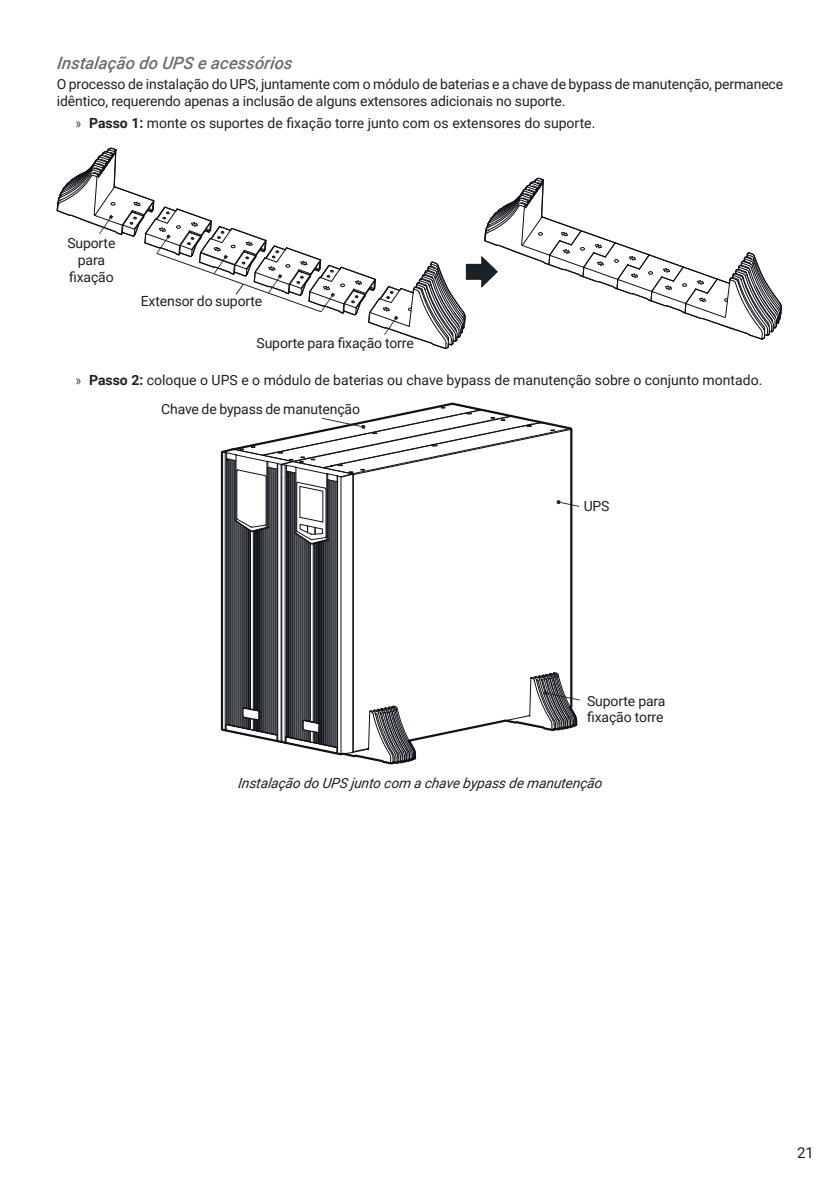
<style>
.page{position:relative;width:840px;height:1191px;background:#fff}
.page>*{position:absolute;margin:0;border:0;box-sizing:border-box;transform-origin:0 0}
._4__Titulo_4{font:italic 500 17px "Roboto";color:#6c6d70}
.t1{font:15px "Roboto";color:#231f20}
._0__Corpo_de_texto{font:14px/16.8px "Roboto";letter-spacing:-.01em;color:#231f20}
._7__Legenda{font:italic 14px "Roboto";color:#231f20}
.s1{font-family:"Frutiger LT Std";font-weight:300;font-stretch:condensed}
.s2{font-weight:700}
</style>
<div class="page">
<svg style="left:56px;top:148px;width:725px;height:202px"></svg>
<svg style="left:221px;top:402px;width:352px;height:329px"></svg>
<hr style="left:221px;top:452px;width:1px;height:277px;background:#0d1117">
<hr style="left:225px;top:453px;width:1px;height:277px;background:#0d1117">
<hr style="left:226px;top:453px;width:1px;height:271px;background:#0d1117">
<hr style="left:227px;top:459px;width:1px;height:265px;background:#0d1117">
<hr style="left:228px;top:459px;width:1px;height:266px;background:#0d1117">
<hr style="left:229px;top:459px;width:1px;height:266px;background:#0d1117">
<hr style="left:230px;top:459px;width:1px;height:266px;background:#0d1117">
<hr style="left:231px;top:460px;width:1px;height:265px;background:#0d1117">
<hr style="left:232px;top:460px;width:1px;height:266px;background:#0d1117">
<hr style="left:233px;top:460px;width:1px;height:266px;background:#0d1117">
<hr style="left:234px;top:460px;width:1px;height:266px;background:#0d1117">
<hr style="left:235px;top:455px;width:1px;height:271px;background:#0d1117">
<hr style="left:236px;top:471px;width:1px;height:47px;background:#0d1117">
<hr style="left:236px;top:522px;width:1px;height:204px;background:#0d1117">
<hr style="left:237px;top:522px;width:1px;height:205px;background:#0d1117">
<hr style="left:238px;top:523px;width:1px;height:204px;background:#0d1117">
<hr style="left:240px;top:524px;width:1px;height:203px;background:#0d1117">
<hr style="left:241px;top:524px;width:1px;height:203px;background:#0d1117">
<hr style="left:242px;top:525px;width:1px;height:203px;background:#0d1117">
<hr style="left:243px;top:526px;width:1px;height:202px;background:#0d1117">
<hr style="left:244px;top:526px;width:1px;height:182px;background:#0d1117">
<hr style="left:245px;top:527px;width:1px;height:180px;background:#0d1117">
<hr style="left:246px;top:528px;width:1px;height:180px;background:#0d1117">
<hr style="left:247px;top:528px;width:1px;height:180px;background:#0d1117">
<hr style="left:248px;top:529px;width:1px;height:179px;background:#0d1117">
<hr style="left:249px;top:530px;width:1px;height:178px;background:#0d1117">
<hr style="left:250px;top:531px;width:1px;height:178px;background:#0d1117">
<hr style="left:253px;top:531px;width:1px;height:178px;background:#0d1117">
<hr style="left:254px;top:531px;width:1px;height:178px;background:#0d1117">
<hr style="left:255px;top:531px;width:1px;height:179px;background:#0d1117">
<hr style="left:256px;top:530px;width:1px;height:180px;background:#0d1117">
<hr style="left:257px;top:530px;width:1px;height:180px;background:#0d1117">
<hr style="left:258px;top:530px;width:1px;height:180px;background:#0d1117">
<hr style="left:259px;top:530px;width:1px;height:181px;background:#0d1117">
<hr style="left:260px;top:529px;width:1px;height:202px;background:#0d1117">
<hr style="left:261px;top:529px;width:1px;height:203px;background:#0d1117">
<hr style="left:262px;top:529px;width:1px;height:203px;background:#0d1117">
<hr style="left:263px;top:529px;width:1px;height:203px;background:#0d1117">
<hr style="left:264px;top:528px;width:1px;height:204px;background:#0d1117">
<hr style="left:265px;top:528px;width:1px;height:204px;background:#0d1117">
<hr style="left:265px;top:477px;width:1px;height:47px;background:#0d1117">
<hr style="left:266px;top:461px;width:1px;height:66px;background:#0d1117">
<hr style="left:266px;top:528px;width:1px;height:205px;background:#0d1117">
<hr style="left:267px;top:461px;width:1px;height:272px;background:#0d1117">
<hr style="left:268px;top:467px;width:1px;height:266px;background:#0d1117">
<hr style="left:269px;top:467px;width:1px;height:266px;background:#0d1117">
<hr style="left:270px;top:468px;width:1px;height:266px;background:#0d1117">
<hr style="left:271px;top:468px;width:1px;height:266px;background:#0d1117">
<hr style="left:272px;top:468px;width:1px;height:266px;background:#0d1117">
<hr style="left:273px;top:468px;width:1px;height:266px;background:#0d1117">
<hr style="left:275px;top:469px;width:1px;height:266px;background:#0d1117">
<hr style="left:277px;top:464px;width:1px;height:277px;background:#0d1117">
<hr style="left:280px;top:465px;width:1px;height:276px;background:#0d1117">
<hr style="left:281px;top:465px;width:1px;height:276px;background:#0d1117">
<hr style="left:284px;top:465px;width:1px;height:277px;background:#0d1117">
<hr style="left:286px;top:465px;width:1px;height:272px;background:#0d1117">
<hr style="left:287px;top:471px;width:1px;height:266px;background:#0d1117">
<hr style="left:288px;top:471px;width:1px;height:266px;background:#0d1117">
<hr style="left:289px;top:472px;width:1px;height:265px;background:#0d1117">
<hr style="left:290px;top:472px;width:1px;height:266px;background:#0d1117">
<hr style="left:291px;top:472px;width:1px;height:266px;background:#0d1117">
<hr style="left:292px;top:472px;width:1px;height:266px;background:#0d1117">
<hr style="left:293px;top:472px;width:1px;height:266px;background:#0d1117">
<hr style="left:294px;top:473px;width:1px;height:265px;background:#0d1117">
<hr style="left:295px;top:467px;width:1px;height:272px;background:#0d1117">
<hr style="left:296px;top:483px;width:1px;height:48px;background:#0d1117">
<hr style="left:296px;top:534px;width:1px;height:205px;background:#0d1117">
<hr style="left:297px;top:535px;width:1px;height:204px;background:#0d1117">
<hr style="left:298px;top:535px;width:1px;height:204px;background:#0d1117">
<hr style="left:299px;top:486px;width:1px;height:31px;background:#0d1117">
<hr style="left:299px;top:536px;width:1px;height:204px;background:#0d1117">
<hr style="left:300px;top:537px;width:1px;height:203px;background:#0d1117">
<hr style="left:301px;top:537px;width:1px;height:203px;background:#0d1117">
<hr style="left:302px;top:538px;width:1px;height:202px;background:#0d1117">
<hr style="left:303px;top:539px;width:1px;height:181px;background:#0d1117">
<hr style="left:304px;top:539px;width:1px;height:181px;background:#0d1117">
<hr style="left:306px;top:541px;width:1px;height:179px;background:#0d1117">
<hr style="left:308px;top:542px;width:1px;height:179px;background:#0d1117">
<hr style="left:309px;top:542px;width:1px;height:179px;background:#0d1117">
<hr style="left:310px;top:543px;width:1px;height:178px;background:#0d1117">
<hr style="left:313px;top:544px;width:1px;height:178px;background:#0d1117">
<hr style="left:314px;top:543px;width:1px;height:179px;background:#0d1117">
<hr style="left:315px;top:543px;width:1px;height:179px;background:#0d1117">
<hr style="left:316px;top:543px;width:1px;height:179px;background:#0d1117">
<hr style="left:317px;top:543px;width:1px;height:179px;background:#0d1117">
<hr style="left:318px;top:542px;width:1px;height:181px;background:#0d1117">
<hr style="left:319px;top:542px;width:1px;height:181px;background:#0d1117">
<hr style="left:320px;top:542px;width:1px;height:202px;background:#0d1117">
<hr style="left:321px;top:542px;width:1px;height:202px;background:#0d1117">
<hr style="left:322px;top:541px;width:1px;height:203px;background:#0d1117">
<hr style="left:322px;top:491px;width:1px;height:31px;background:#0d1117">
<hr style="left:323px;top:541px;width:1px;height:203px;background:#0d1117">
<hr style="left:324px;top:541px;width:1px;height:204px;background:#0d1117">
<hr style="left:325px;top:540px;width:1px;height:205px;background:#0d1117">
<hr style="left:325px;top:489px;width:1px;height:48px;background:#0d1117">
<hr style="left:326px;top:474px;width:1px;height:65px;background:#0d1117">
<hr style="left:326px;top:540px;width:1px;height:205px;background:#0d1117">
<hr style="left:327px;top:474px;width:1px;height:271px;background:#0d1117">
<hr style="left:328px;top:480px;width:1px;height:266px;background:#0d1117">
<hr style="left:329px;top:480px;width:1px;height:266px;background:#0d1117">
<hr style="left:330px;top:480px;width:1px;height:266px;background:#0d1117">
<hr style="left:331px;top:480px;width:1px;height:266px;background:#0d1117">
<hr style="left:332px;top:481px;width:1px;height:265px;background:#0d1117">
<hr style="left:333px;top:481px;width:1px;height:266px;background:#0d1117">
<hr style="left:334px;top:481px;width:1px;height:266px;background:#0d1117">
<hr style="left:335px;top:481px;width:1px;height:266px;background:#0d1117">
<hr style="left:336px;top:476px;width:1px;height:271px;background:#0d1117">
<hr style="left:337px;top:476px;width:1px;height:277px;background:#0d1117">
<hr style="left:340px;top:477px;width:1px;height:277px;background:#0d1117">
<hr style="left:352px;top:474px;width:1px;height:278px;background:#0d1117">
<hr style="left:353px;top:474px;width:1px;height:277px;background:#0d1117">
<svg style="left:294px;top:517px;width:34px;height:27px"></svg>
<svg style="left:234px;top:518px;width:35px;height:14px"></svg>
<hr style="left:570px;top:429px;width:1px;height:277px;background:#0d1117">
<svg style="left:556px;top:500px;width:23px;height:7px"></svg>
<svg style="left:221px;top:403px;width:351px;height:88px"></svg>
<svg style="left:222px;top:672px;width:357px;height:92px"></svg>
<div style="left:155px;top:404px;width:205px;height:10px;background:#fff"></div>
<p class="_4__Titulo_4" style="left:57px;top:51px;width:240px">Instalação do UPS e acessórios</p>
<p class="_0__Corpo_de_texto" style="left:57px;top:75px;width:727px">O processo de instalação do UPS, juntamente com o módulo de baterias e a chave de bypass de manutenção, permanece idêntico, requerendo apenas a inclusão de alguns extensores adicionais no suporte.</p>
<p class="_0__Corpo_de_texto" style="left:75px;top:114px;width:521px"><span class="s1">»</span> <span class="s2">Passo 1:</span> monte os suportes de fixação torre junto com os extensores do suporte.</p>
<p class="_0__Corpo_de_texto" style="left:67px;top:234px;width:50px;text-align:center">Suporte para fixação</p>
<p class="_0__Corpo_de_texto" style="left:141px;top:292px;width:123px">Extensor do suporte</p>
<p class="_0__Corpo_de_texto" style="left:256px;top:334px;width:159px">Suporte para fixação torre</p>
<p class="_0__Corpo_de_texto" style="left:75px;top:371px;width:688px"><span class="s1">»</span> <span class="s2">Passo 2:</span> coloque o UPS e o módulo de baterias ou chave bypass de manutenção sobre o conjunto montado.</p>
<p class="_0__Corpo_de_texto" style="left:161px;top:400px;width:200px">Chave de bypass de manutenção</p>
<p class="_0__Corpo_de_texto" style="left:583px;top:497px;width:27px">UPS</p>
<p class="_0__Corpo_de_texto" style="left:586px;top:691px;width:80px">Suporte para fixação torre</p>
<p class="_7__Legenda" style="left:238px;top:773px;width:368px">Instalação do UPS junto com a chave bypass de manutenção</p>
<p class="t1" style="left:796px;top:1142px;width:18px">21</p>
</div>
